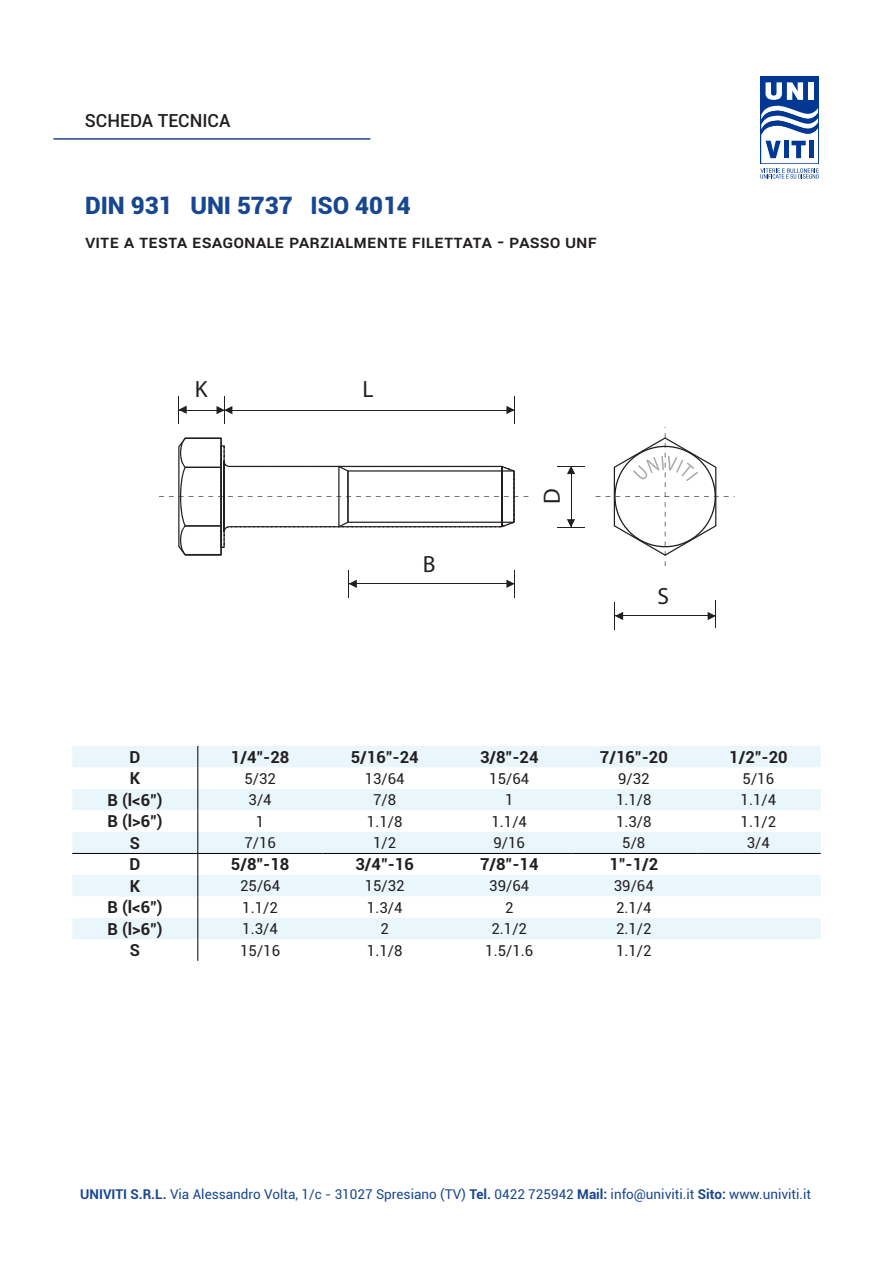
<style>
.page{position:relative;width:893px;height:1263px;background:#fff}
.page>*{position:absolute;margin:0;border:0;box-sizing:border-box;transform-origin:0 0}
.t1{font:900 24px "Roboto";color:#184790}
.t2{font:23.55px "Myriad Pro";color:#231f20}
.t3{font:500 18px "Roboto";color:#231f20}
.t4{font:700 16.5px "Roboto";color:#231f20}
.t5{font:15px "Roboto";color:#231f20}
.t6{font:13.5px "Roboto";color:#184790}
.s1{font-weight:700}
</style>
<div class="page">
<svg style="left:760px;top:77px;width:59px;height:102px"></svg>
<hr style="left:54px;top:138px;width:316px;height:2px;background:#184790">
<svg style="left:159px;top:437px;width:369px;height:119px"></svg>
<hr style="left:614px;top:615px;width:102px;height:1px;background:#231f20">
<hr style="left:349px;top:583px;width:165px;height:1px;background:#231f20">
<hr style="left:179px;top:410px;width:335px;height:1px;background:#231f20">
<hr style="left:571px;top:466px;width:1px;height:61px;background:#231f20">
<svg style="left:596px;top:427px;width:139px;height:139px"></svg>
<svg style="left:178px;top:396px;width:9px;height:28px"></svg>
<svg style="left:614px;top:602px;width:9px;height:27px"></svg>
<svg style="left:557px;top:466px;width:28px;height:8px"></svg>
<svg style="left:557px;top:519px;width:28px;height:9px"></svg>
<svg style="left:348px;top:570px;width:9px;height:27px"></svg>
<svg style="left:217px;top:396px;width:15px;height:28px"></svg>
<svg style="left:708px;top:600px;width:8px;height:28px"></svg>
<svg style="left:506px;top:570px;width:9px;height:27px"></svg>
<svg style="left:506px;top:396px;width:9px;height:28px"></svg>
<div style="left:72px;top:746px;width:749px;height:21px;background:#e9f7fd"></div>
<svg style="left:72px;top:767px;width:749px;height:194px"></svg>
<hr style="left:72px;top:853px;width:126px;height:1px;background:#000">
<hr style="left:198px;top:853px;width:124px;height:1px;background:#000">
<svg style="left:198px;top:746px;width:1px;height:215px"></svg>
<hr style="left:322px;top:853px;width:125px;height:1px;background:#000">
<hr style="left:447px;top:853px;width:125px;height:1px;background:#000">
<hr style="left:572px;top:853px;width:124px;height:1px;background:#000">
<hr style="left:696px;top:853px;width:125px;height:1px;background:#000">
<p class="t3" style="left:85px;top:107px;width:147px">SCHEDA TECNICA</p>
<p class="t1" style="left:85px;top:188px;width:327px">DIN 931 UNI 5737 ISO 4014</p>
<p class="t3" style="left:85px;top:229px;width:502px">Vite a testa esagonale parzialmente filettata - passo UNF</p>
<h2 class="t2" style="left:195px;top:375px;width:14px">K</h2>
<h2 class="t2" style="left:362px;top:375px;width:13px">L</h2>
<h2 class="t2" style="left:423px;top:550px;width:14px">B</h2>
<h2 class="t2" style="left:537px;top:504px;width:17px;rotate:-90deg">D</h2>
<h2 class="t2" style="left:657px;top:582px;width:13px">S</h2>
<p class="t4" style="left:130px;top:745px;width:12px">D</p>
<p class="t4" style="left:231px;top:745px;width:60px">1/4"-28</p>
<p class="t4" style="left:351px;top:745px;width:69px">5/16"-24</p>
<p class="t4" style="left:480px;top:745px;width:60px">3/8"-24</p>
<p class="t4" style="left:600px;top:745px;width:69px">7/16"-20</p>
<p class="t4" style="left:729px;top:745px;width:60px">1/2"-20</p>
<p class="t4" style="left:130px;top:767px;width:12px">K</p>
<p class="t5" style="left:244px;top:768px;width:33px">5/32</p>
<p class="t5" style="left:365px;top:768px;width:42px">13/64</p>
<p class="t5" style="left:489px;top:768px;width:42px">15/64</p>
<p class="t5" style="left:618px;top:768px;width:33px">9/32</p>
<p class="t5" style="left:743px;top:768px;width:33px">5/16</p>
<p class="t4" style="left:108px;top:788px;width:57px">B (l&lt;6")</p>
<p class="t5" style="left:249px;top:789px;width:25px">3/4</p>
<p class="t5" style="left:373px;top:789px;width:25px">7/8</p>
<p class="t5" style="left:505px;top:789px;width:10px">1</p>
<p class="t5" style="left:616px;top:789px;width:37px">1.1/8</p>
<p class="t5" style="left:741px;top:789px;width:37px">1.1/4</p>
<p class="t4" style="left:107px;top:810px;width:57px">B (l&gt;6")</p>
<p class="t5" style="left:256px;top:811px;width:10px">1</p>
<p class="t5" style="left:367px;top:811px;width:37px">1.1/8</p>
<p class="t5" style="left:491px;top:811px;width:37px">1.1/4</p>
<p class="t5" style="left:616px;top:811px;width:37px">1.3/8</p>
<p class="t5" style="left:741px;top:811px;width:37px">1.1/2</p>
<p class="t4" style="left:130px;top:831px;width:12px">S</p>
<p class="t5" style="left:244px;top:832px;width:33px">7/16</p>
<p class="t5" style="left:373px;top:832px;width:25px">1/2</p>
<p class="t5" style="left:493px;top:832px;width:33px">9/16</p>
<p class="t5" style="left:622px;top:832px;width:25px">5/8</p>
<p class="t5" style="left:747px;top:832px;width:25px">3/4</p>
<p class="t4" style="left:130px;top:853px;width:12px">D</p>
<p class="t4" style="left:231px;top:853px;width:60px">5/8"-18</p>
<p class="t4" style="left:355px;top:853px;width:60px">3/4"-16</p>
<p class="t4" style="left:480px;top:853px;width:60px">7/8"-14</p>
<p class="t4" style="left:609px;top:853px;width:50px">1"-1/2</p>
<p class="t4" style="left:130px;top:874px;width:12px">K</p>
<p class="t5" style="left:240px;top:875px;width:42px">25/64</p>
<p class="t5" style="left:365px;top:875px;width:42px">15/32</p>
<p class="t5" style="left:489px;top:875px;width:42px">39/64</p>
<p class="t5" style="left:614px;top:875px;width:42px">39/64</p>
<p class="t4" style="left:108px;top:896px;width:57px">B (l&lt;6")</p>
<p class="t5" style="left:242px;top:897px;width:37px">1.1/2</p>
<p class="t5" style="left:367px;top:897px;width:37px">1.3/4</p>
<p class="t5" style="left:505px;top:897px;width:10px">2</p>
<p class="t5" style="left:616px;top:897px;width:37px">2.1/4</p>
<p class="t4" style="left:107px;top:917px;width:57px">B (l&gt;6")</p>
<p class="t5" style="left:242px;top:918px;width:37px">1.3/4</p>
<p class="t5" style="left:380px;top:918px;width:10px">2</p>
<p class="t5" style="left:491px;top:918px;width:37px">2.1/2</p>
<p class="t5" style="left:616px;top:918px;width:37px">2.1/2</p>
<p class="t4" style="left:130px;top:939px;width:12px">S</p>
<p class="t5" style="left:240px;top:940px;width:42px">15/16</p>
<p class="t5" style="left:367px;top:940px;width:37px">1.1/8</p>
<p class="t5" style="left:485px;top:940px;width:50px">1.5/1.6</p>
<p class="t5" style="left:616px;top:940px;width:37px">1.1/2</p>
<p class="t6" style="left:80px;top:1184px;width:732px"><span class="s1">UNIVITI S.R.L.</span> Via Alessandro Volta, 1/c - 31027 Spresiano (TV) <span class="s1">Tel.</span> 0422 725942 <span class="s1">Mail:</span> info@univiti.it <span class="s1">Sito:</span> www.univiti.it</p>
</div>
